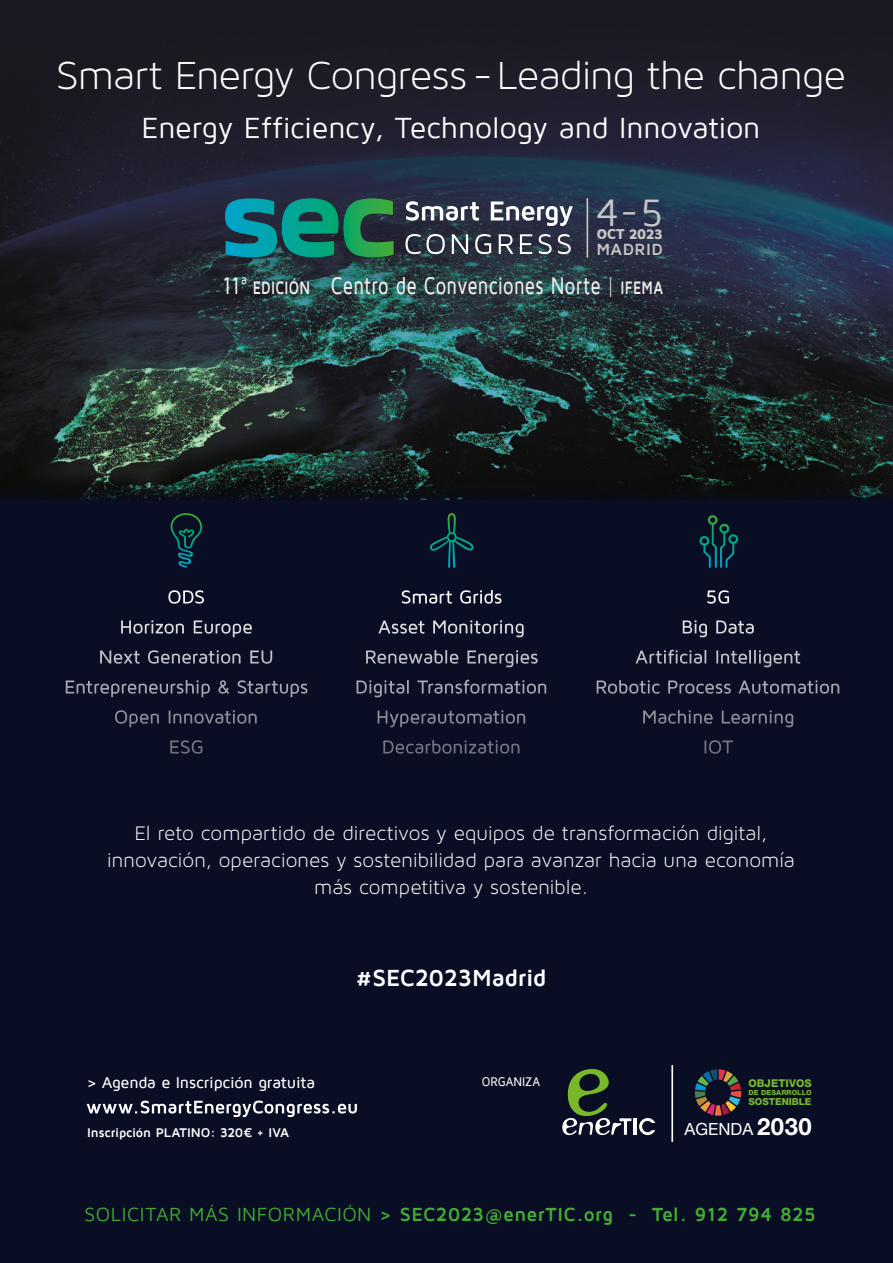
<style>
.page{position:relative;width:893px;height:1263px;background:#090e24}
.page>*{position:absolute;margin:0;border:0;box-sizing:border-box;transform-origin:0 0}
.t1{font:300 42px "Maven Pro Light 300";letter-spacing:-.015em;color:#fff}
.t2{font:39.3px "Maven Pro";color:#c6c6c6}
.t3{font:30px "Maven Pro";letter-spacing:-.005em;color:#fff}
.t4{font:500 24.75px "Maven Pro";letter-spacing:.015em;color:#ededed;scale:.75 1}
.t5{font:700 24px "Maven Pro";letter-spacing:-.015em;color:#fff}
.t6{font:300 21px/27px "Maven Pro Light 300";color:#fff;text-align:center}
.t7{font:700 19.5px "Maven Pro";letter-spacing:.015em;color:#44ac34}
.t8{font:16.8px "Helvetica Neue LT Pro";color:#fff}
.t9{font:700 16.65px "Maven Pro";letter-spacing:.025em;color:#c6c6c6}
.t10{font:500 16.2px "Maven Pro";letter-spacing:-.01em;color:#fff}
.t11{font:900 14.7px "Maven Pro";letter-spacing:-.05em;color:#c6c6c6}
.t12{font:700 12.9px "Maven Pro";letter-spacing:-.01em;color:#fff}
.t13{font:500 12.9px "Maven Pro";color:#fff;scale:.9 1}
.t14{font:800 10.8px "Helvetica Neue LT Pro";letter-spacing:.01em;color:#78b82a}
.t15{font:800 9.6px "Helvetica Neue LT Pro";color:#78b82a}
.t16{font:800 7.05px "Helvetica Neue LT Pro";letter-spacing:.015em;color:#78b82a}
.s1{font-weight:700;font-size:18.6px}
.s2{font-family:"Maven Pro Light 300";font-weight:300}
.s3{font-weight:900;font-size:27px}
.s4{font-weight:700;font-size:23.85px}
.s5{font-weight:400}
</style>
<div class="page">
<img style="left:0;top:0;width:893px;height:481px">
<svg style="left:0;top:481px;width:893px;height:19px"></svg>
<svg style="left:170px;top:513px;width:32px;height:55px"></svg>
<svg style="left:430px;top:513px;width:44px;height:55px"></svg>
<svg style="left:707px;top:515px;width:27px;height:53px"></svg>
<svg style="left:168px;top:590px;width:561px;height:14px"></svg>
<svg style="left:695px;top:1069px;width:46px;height:46px"></svg>
<hr style="left:633px;top:1118px;width:3px;height:17px;background:#fff">
<svg style="left:639px;top:1118px;width:16px;height:17px"></svg>
<svg style="left:562px;top:1069px;width:69px;height:67px"></svg>
<hr style="left:671px;top:1065px;width:2px;height:77px;background:#fff">
<svg style="left:87px;top:1100px;width:270px;height:17px"></svg>
<svg style="left:406px;top:201px;width:73px;height:20px"></svg>
<svg style="left:491px;top:201px;width:82px;height:25px;background:#6f7584"></svg>
<svg style="left:405px;top:234px;width:40px;height:20px"></svg>
<svg style="left:452px;top:234px;width:16px;height:20px"></svg>
<svg style="left:475px;top:234px;width:16px;height:20px"></svg>
<svg style="left:499px;top:234px;width:14px;height:20px"></svg>
<svg style="left:520px;top:234px;width:12px;height:20px"></svg>
<svg style="left:539px;top:234px;width:13px;height:20px"></svg>
<svg style="left:558px;top:234px;width:13px;height:20px"></svg>
<svg style="left:225px;top:198px;width:169px;height:59px;background:#14776a"></svg>
<hr style="left:586px;top:198px;width:2px;height:60px;background:#c6c6c6">
<svg style="left:0;top:0;width:2px;height:7px"></svg>
<h1 class="t1" style="left:56px;top:52px;width:791px">Smart Energy Congress - Leading the change</h1>
<h3 class="t3" style="left:142px;top:112px;width:621px">Energy Efficiency, Technology and Innovation</h3>
<h2 class="t2" style="left:596px;top:192px;width:69px">4-5</h2>
<p class="t11" style="left:597px;top:226px;width:68px">OCT 2023</p>
<p class="t9" style="left:596px;top:240px;width:68px">MADRID</p>
<p class="t4" style="left:223px;top:273px;width:588px">11ª <span class="s1">EDICIÓN</span> Centro de Convenciones Norte <span class="s2">|</span> <span class="s1">IFEMA</span></p>
<p class="t6" style="left:107px;top:819px;width:689px">El reto compartido de directivos y equipos de transformación digital, innovación, operaciones y sostenibilidad para avanzar hacia una economía más competitiva y sostenible.</p>
<p class="t10" style="left:86px;top:1074px;width:230px">&gt; Agenda e Inscripción gratuita</p>
<p class="t12" style="left:87px;top:1125px;width:203px">Inscripción PLATINO: 320€ + IVA</p>
<p class="t5" style="left:355px;top:965px;width:193px"><span class="s3">#</span>SEC2023Madrid</p>
<p class="t13" style="left:482px;top:1075px;width:66px">ORGANIZA</p>
<p class="t14" style="left:748px;top:1077px;width:65px">OBJETIVOS</p>
<p class="t16" style="left:748px;top:1088px;width:65px">DE DESARROLLO</p>
<p class="t15" style="left:748px;top:1096px;width:65px">SOSTENIBLE</p>
<p class="t8" style="left:685px;top:1119px;width:129px">AGENDA <span class="s4">2030</span></p>
<p class="t7" style="left:85px;top:1204px;width:733px"><span class="s5">SOLICITAR MÁS INFORMACIÓN</span> &gt; SEC2023@enerTIC.org - Tel. 912 794 825</p>
</div>
